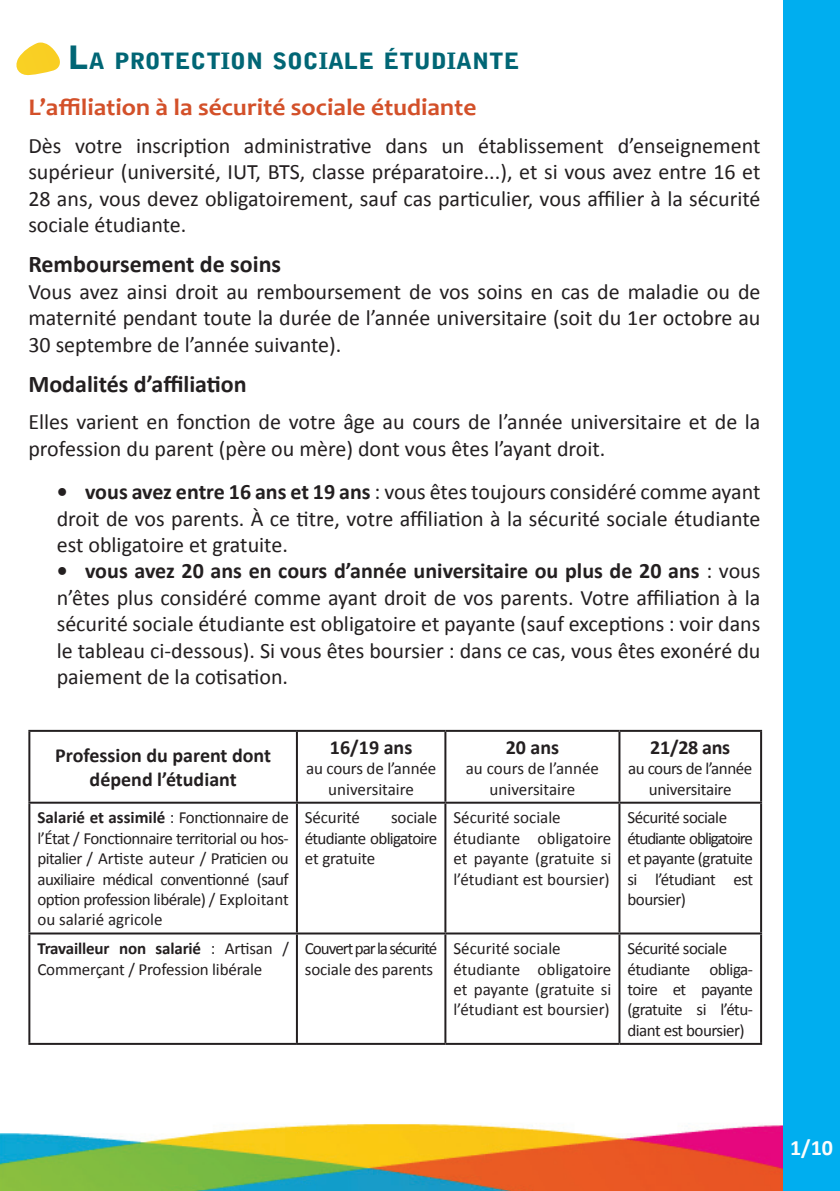
<style>
.page{position:relative;width:840px;height:1191px;background:#fff}
.page>*{position:absolute;margin:0;border:0;box-sizing:border-box;transform-origin:0 0}
.t1{font:700 24px "Calibri";color:#231f20}
.t2{font:700 24px "Candara";color:#d35029;scale:1.06 1}
.t3{font:900 22.4px "Bell Gothic Std";color:#016675;scale:1.06 1}
.t4{font:22px/26.4px "Calibri";color:#231f20;text-align:justify}
.t5{font:700 22px "Calibri";color:#fcfcfc}
.t6{font:700 20px/24px "Calibri";color:#231f20;text-align:center}
.t7{font:17px/20.4px "Calibri";letter-spacing:-.015em;color:#231f20}
.t8{font:17px/20.4px "Calibri";letter-spacing:-.035em;color:#231f20}
.t9{font:17px/20.4px "Calibri";letter-spacing:-.06em;color:#231f20}
.s1{font-size:32px}
.s2{font-weight:700}
</style>
<div class="page">
<img style="left:0;top:1009px;width:782px;height:182px">
<div style="left:782px;top:0;width:57px;height:1191px;background:#00aeef"></div>
<hr style="left:28px;top:730px;width:269px;height:2px;background:#231f20">
<hr style="left:28px;top:732px;width:2px;height:69px;background:#231f20">
<hr style="left:297px;top:730px;width:148px;height:2px;background:#231f20">
<hr style="left:296px;top:732px;width:2px;height:69px;background:#231f20">
<hr style="left:445px;top:730px;width:174px;height:2px;background:#231f20">
<hr style="left:444px;top:732px;width:2px;height:69px;background:#231f20">
<hr style="left:619px;top:730px;width:142px;height:2px;background:#231f20">
<hr style="left:618px;top:732px;width:2px;height:69px;background:#231f20">
<hr style="left:759px;top:732px;width:2px;height:69px;background:#231f20">
<hr style="left:28px;top:801px;width:269px;height:2px;background:#231f20">
<hr style="left:28px;top:803px;width:2px;height:129px;background:#231f20">
<hr style="left:297px;top:801px;width:148px;height:2px;background:#231f20">
<hr style="left:296px;top:803px;width:2px;height:129px;background:#231f20">
<hr style="left:445px;top:801px;width:174px;height:2px;background:#231f20">
<hr style="left:444px;top:803px;width:2px;height:129px;background:#231f20">
<hr style="left:619px;top:801px;width:142px;height:2px;background:#231f20">
<hr style="left:618px;top:803px;width:2px;height:129px;background:#231f20">
<hr style="left:759px;top:803px;width:2px;height:129px;background:#231f20">
<hr style="left:28px;top:932px;width:269px;height:2px;background:#231f20">
<hr style="left:28px;top:934px;width:2px;height:108px;background:#231f20">
<hr style="left:297px;top:932px;width:148px;height:2px;background:#231f20">
<hr style="left:296px;top:934px;width:2px;height:108px;background:#231f20">
<hr style="left:445px;top:932px;width:174px;height:2px;background:#231f20">
<hr style="left:444px;top:934px;width:2px;height:108px;background:#231f20">
<hr style="left:619px;top:932px;width:142px;height:2px;background:#231f20">
<hr style="left:618px;top:934px;width:2px;height:108px;background:#231f20">
<hr style="left:759px;top:934px;width:2px;height:108px;background:#231f20">
<hr style="left:28px;top:1042px;width:269px;height:2px;background:#231f20">
<hr style="left:297px;top:1042px;width:148px;height:2px;background:#231f20">
<hr style="left:445px;top:1042px;width:174px;height:2px;background:#231f20">
<hr style="left:619px;top:1042px;width:142px;height:2px;background:#231f20">
<svg style="left:16px;top:43px;width:44px;height:33px"></svg>
<p class="t3" style="left:68px;top:48px;width:427px"><span class="s1">L</span>A PROTECTION SOCIALE ÉTUDIANTE</p>
<p class="t2" style="left:28px;top:92px;width:424px">L’affiliation à la sécurité sociale étudiante</p>
<p class="t4" style="left:28px;top:132px;width:733px">Dès votre inscription administrative dans un établissement d’enseignement supérieur (université, IUT, BTS, classe préparatoire...), et si vous avez entre 16 et 28 ans, vous devez obligatoirement, sauf cas particulier, vous affilier à la sécurité sociale étudiante.</p>
<p class="t1" style="left:28px;top:249px;width:254px">Remboursement de soins</p>
<p class="t4" style="left:28px;top:278px;width:733px">Vous avez ainsi droit au remboursement de vos soins en cas de maladie ou de maternité pendant toute la durée de l’année universitaire (soit du 1er octobre au 30 septembre de l’année suivante).</p>
<p class="t1" style="left:28px;top:368px;width:220px">Modalités d’affiliation</p>
<p class="t4" style="left:28px;top:409px;width:733px">Elles varient en fonction de votre âge au cours de l’année universitaire et de la profession du parent (père ou mère) dont vous êtes l’ayant droit.</p>
<p class="t4" style="left:57px;top:479px;width:704px"><span class="s2">• vous avez entre 16 ans et 19 ans</span> : vous êtes toujours considéré comme ayant droit de vos parents. À ce titre, votre affiliation à la sécurité sociale étudiante est obligatoire et gratuite.</p>
<p class="t4" style="left:57px;top:558px;width:704px"><span class="s2">• vous avez 20 ans en cours d’année universitaire ou plus de 20 ans</span> : vous n’êtes plus considéré comme ayant droit de vos parents. Votre affiliation à la sécurité sociale étudiante est obligatoire et payante (sauf exceptions : voir dans le tableau ci-dessous). Si vous êtes boursier : dans ce cas, vous êtes exonéré du paiement de la cotisation.</p>
<p class="t6" style="left:55px;top:743px;width:217px">Profession du parent dont dépend l’étudiant</p>
<p class="t6" style="left:330px;top:735px;width:84px">16/19 ans</p>
<p class="t7" style="left:306px;top:758px;width:131px;text-align:center">au cours de l’année universitaire</p>
<p class="t6" style="left:505px;top:735px;width:55px">20 ans</p>
<p class="t7" style="left:465px;top:758px;width:135px;text-align:center">au cours de l’année universitaire</p>
<p class="t6" style="left:650px;top:735px;width:81px">21/28 ans</p>
<p class="t7" style="left:628px;top:758px;width:125px;text-align:center">au cours de l’année universitaire</p>
<p class="t7" style="left:37px;top:807px;width:253px;text-align:justify"><span class="s2">Salarié et assimilé</span> : Fonctionnaire de l’État / Fonctionnaire territorial ou hos&shy;pitalier / Artiste auteur / Praticien ou auxiliaire médical conventionné (sauf option profession libérale) / Exploitant ou salarié agricole</p>
<p class="t7" style="left:305px;top:807px;width:56px">Sécurité</p>
<p class="t7" style="left:305px;top:807px;width:134px;text-align:justify;text-indent:86px">sociale étudiante obligatoire et gratuite</p>
<p class="t7" style="left:453px;top:807px;width:159px">Sécurité sociale étudiante obligatoire et payante (gratuite si l’étudiant est boursier)</p>
<p class="t8" style="left:627px;top:807px;width:127px">Sécurité sociale étudiante obligatoire et payante (gratuite si l’étudiant est boursier)</p>
<p class="t7" style="left:37px;top:938px;width:253px"><span class="s2">Travailleur non salarié</span> : Artisan /<br>Commerçant / Profession libérale</p>
<p class="t9" style="left:305px;top:938px;width:134px">Couvert par la sécurité sociale des parents</p>
<p class="t7" style="left:453px;top:938px;width:159px">Sécurité sociale étudiante obligatoire et payante (gratuite si l’étudiant est boursier)</p>
<p class="t7" style="left:627px;top:938px;width:127px">Sécurité sociale étudiante obliga&shy;toire et payante (gratuite si l’étu&shy;diant est boursier)</p>
<p class="t5" style="left:789px;top:1133px;width:44px">1/10</p>
</div>
